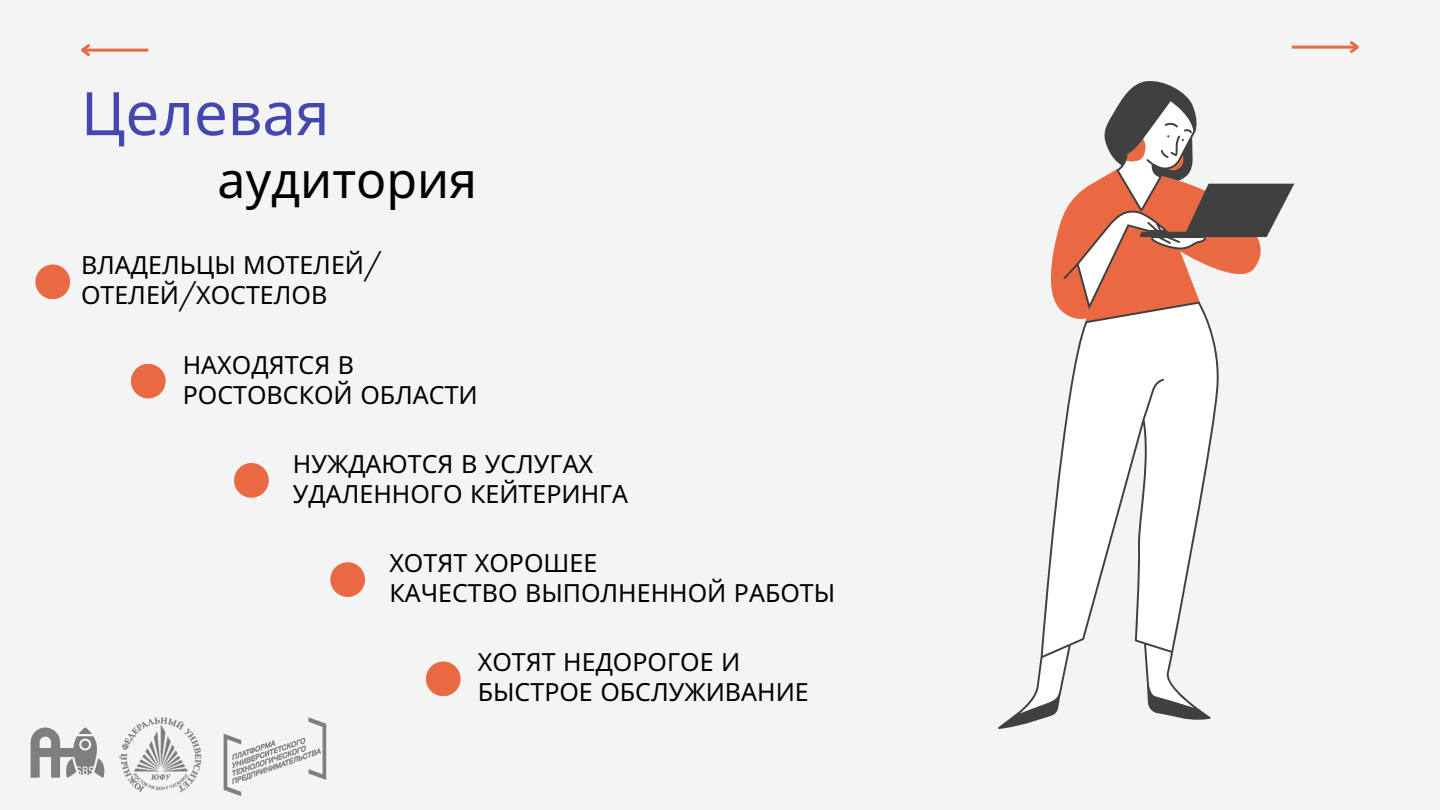
<style>
.page{position:relative;width:1440px;height:810px;background:#f4f4f4}
.page>*{position:absolute;margin:0;border:0;box-sizing:border-box;transform-origin:0 0}
.t1{font:60px "Noto Sans";color:#4447ae}
.t2{font:50px "Noto Sans";color:#000}
.t3{font:25px "Noto Sans";color:#000}
.s1{font-family:"Now"}
</style>
<div class="page">
<hr style="left:1292px;top:46px;width:65px;height:3px;background:#e96942">
<svg style="left:1347px;top:41px;width:12px;height:12px"></svg>
<hr style="left:82px;top:49px;width:66px;height:3px;background:#e96942">
<svg style="left:81px;top:44px;width:12px;height:12px"></svg>
<div style="left:35px;top:264px;width:35px;height:35px;background:#e96942;border-radius:50%"></div>
<div style="left:131px;top:364px;width:35px;height:34px;background:#e96942;border-radius:50%"></div>
<div style="left:234px;top:463px;width:35px;height:35px;background:#e96942;border-radius:50%"></div>
<div style="left:330px;top:562px;width:35px;height:35px;background:#e96942;border-radius:50%"></div>
<div style="left:426px;top:661px;width:35px;height:35px;background:#e96942;border-radius:50%"></div>
<svg style="left:998px;top:81px;width:213px;height:648px"></svg>
<svg style="left:1220px;top:183px;width:74px;height:92px"></svg>
<svg style="left:1013px;top:99px;width:207px;height:619px"></svg>
<img style="left:30px;top:727px;width:75px;height:51px">
<img style="left:119px;top:717px;width:83px;height:76px">
<img style="left:223px;top:717px;width:104px;height:79px">
<p class="t1" style="left:81px;top:71px;width:250px">Целевая</p>
<p class="t2" style="left:218px;top:144px;width:261px">аудитория</p>
<p class="t3" style="left:81px;top:248px;width:302px">ВЛАДЕЛЬЦЫ МОТЕЛЕЙ<span class="s1">/</span></p>
<p class="t3" style="left:81px;top:278px;width:248px">ОТЕЛЕЙ<span class="s1">/</span>ХОСТЕЛОВ</p>
<p class="t3" style="left:183px;top:347px;width:173px">НАХОДЯТСЯ В</p>
<p class="t3" style="left:183px;top:377px;width:297px">РОСТОВСКОЙ ОБЛАСТИ</p>
<p class="t3" style="left:293px;top:446px;width:302px">НУЖДАЮТСЯ В УСЛУГАХ</p>
<p class="t3" style="left:293px;top:476px;width:337px">УДАЛЕННОГО КЕЙТЕРИНГА</p>
<p class="t3" style="left:389px;top:545px;width:209px">ХОТЯТ ХОРОШЕЕ</p>
<p class="t3" style="left:389px;top:575px;width:447px">КАЧЕСТВО ВЫПОЛНЕННОЙ РАБОТЫ</p>
<p class="t3" style="left:478px;top:645px;width:264px">ХОТЯТ НЕДОРОГОЕ И</p>
<p class="t3" style="left:478px;top:675px;width:332px">БЫСТРОЕ ОБСЛУЖИВАНИЕ</p>
</div>
